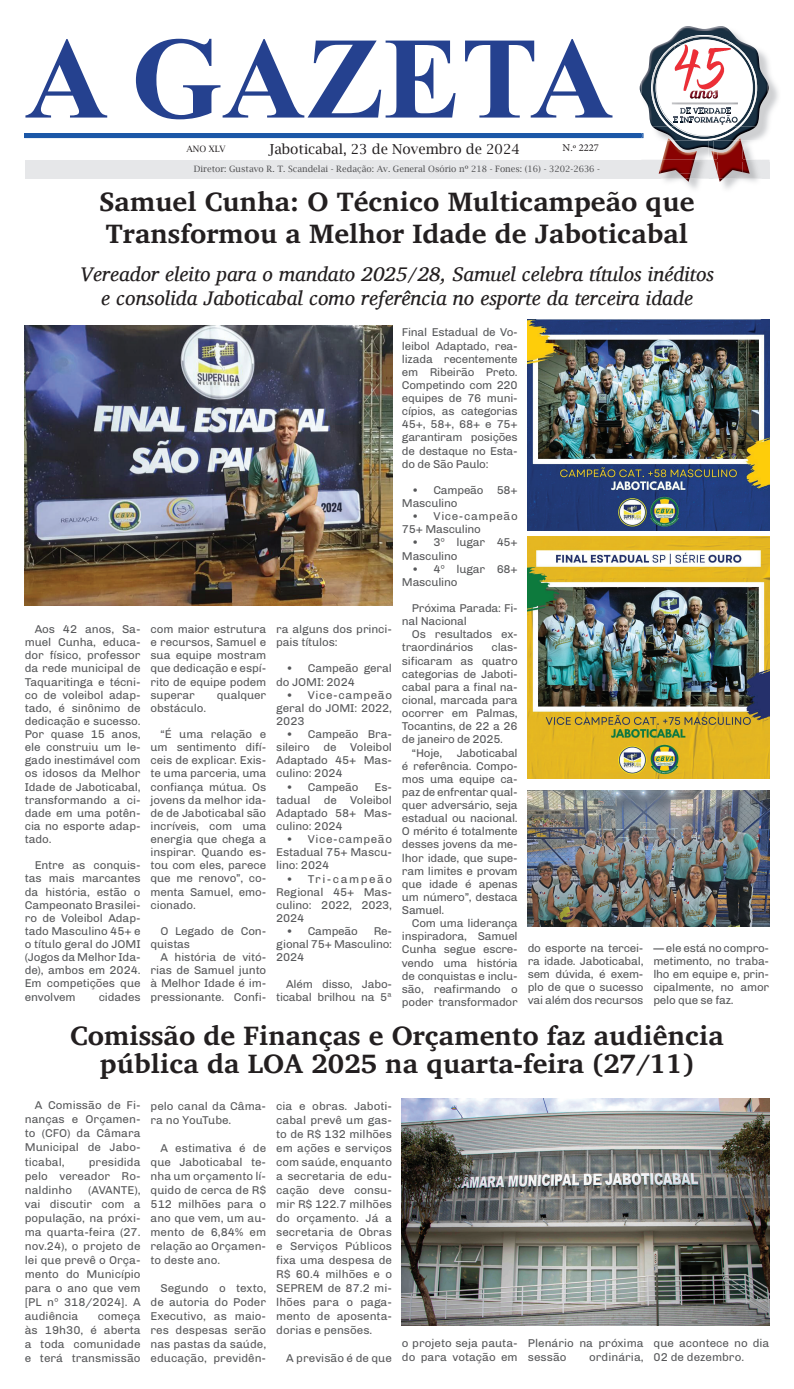
<style>
.page{position:relative;width:794px;height:1389px;background:#fff}
.page>*{position:absolute;margin:0;border:0;box-sizing:border-box;transform-origin:0 0}
.t1{font:700 27.21px/32.4px "Charis SIL";color:#231f20}
.t2{font:italic 20.21px/24.5px "Charis SIL";color:#231f20;text-align:center}
.t3{font:13.83px "Lucida Bright";color:#231f20}
.t4{font:11.38px/13.1px "Chivo";letter-spacing:-.01em;color:#57585a;text-align:justify}
.t5{font:11.38px/13.1px "Chivo";letter-spacing:.015em;color:#57585a}
.t6{font:10.5px "Minion Pro";color:#231f20}
.t7{font:8.75px "Lucida Bright";color:#505052}
.t8{font:8.75px "Lucida Bright";color:#231f20}
</style>
<div class="page">
<div style="left:25px;top:160px;width:744px;height:18px;background:#e6e7e9"></div>
<svg style="left:25px;top:39px;width:587px;height:80px"></svg>
<img style="left:641px;top:30px;width:138px;height:132px">
<div style="left:24px;top:133px;width:619px;height:5px;background:#1b57a7"></div>
<img style="left:641px;top:30px;width:37px;height:1px">
<img style="left:641px;top:160px;width:128px;height:2px">
<img style="left:682px;top:26px;width:44px;height:2px">
<img style="left:678px;top:28px;width:52px;height:3px">
<img style="left:652px;top:83px;width:116px;height:66px">
<svg style="left:639px;top:83px;width:2px;height:11px"></svg>
<img style="left:641px;top:31px;width:126px;height:95px">
<img style="left:651px;top:35px;width:63px;height:63px">
<img style="left:667px;top:126px;width:73px;height:14px">
<img style="left:652px;top:36px;width:104px;height:90px">
<img style="left:655px;top:39px;width:42px;height:56px">
<svg style="left:752px;top:78px;width:5px;height:20px"></svg>
<img style="left:674px;top:126px;width:60px;height:10px">
<img style="left:656px;top:40px;width:96px;height:86px">
<img style="left:697px;top:142px;width:11px;height:8px">
<svg style="left:694px;top:136px;width:20px;height:6px"></svg>
<img style="left:661px;top:141px;width:1px;height:19px">
<svg style="left:658px;top:160px;width:3px;height:14px"></svg>
<img style="left:661px;top:160px;width:18px;height:14px">
<img style="left:662px;top:141px;width:35px;height:19px">
<img style="left:722px;top:141px;width:39px;height:48px">
<img style="left:713px;top:141px;width:4px;height:9px">
<svg style="left:742px;top:148px;width:7px;height:26px"></svg>
<svg style="left:679px;top:151px;width:44px;height:31px"></svg>
<img style="left:717px;top:141px;width:25px;height:37px">
<div style="left:656px;top:39px;width:96px;height:97px;background:#fff;border-radius:50%"></div>
<img style="left:690px;top:91px;width:28px;height:8px">
<svg style="left:673px;top:108px;width:64px;height:17px"></svg>
<img style="left:674px;top:44px;width:57px;height:47px">
<svg style="left:692px;top:90px;width:26px;height:1px"></svg>
<img style="left:527px;top:536px;width:242px;height:242px">
<img style="left:25px;top:326px;width:367px;height:280px">
<img style="left:527px;top:319px;width:242px;height:211px">
<img style="left:528px;top:791px;width:241px;height:136px">
<img style="left:402px;top:1099px;width:367px;height:227px">
<p class="t8" style="left:186px;top:144px;width:41px">ANO XLV</p>
<p class="t3" style="left:268px;top:141px;width:253px">Jaboticabal, 23 de Novembro de 2024</p>
<p class="t6" style="left:562px;top:140px;width:38px">N.º 2227</p>
<p class="t7" style="left:194px;top:164px;width:408px">Diretor: Gustavo R. T. Scandelai - Redação: Av. General Osório nº 218 - Fones: (16) - 3202-2636 -</p>
<h1 class="t1" style="left:100px;top:185px;width:596px">Samuel Cunha: O Técnico Multicampeão que<br>Transformou a Melhor Idade de Jaboticabal</h1>
<h2 class="t2" style="left:80px;top:262px;width:636px">Vereador eleito para o mandato 2025/28, Samuel celebra títulos inéditos e consolida Jaboticabal como referência no esporte da terceira idade</h2>
<p class="t4" style="left:402px;top:325px;width:117px">Final Estadual de Vo&shy;leibol Adaptado, rea&shy;lizada recentemente em Ribeirão Preto.<br>Competindo com 220 equipes de 76 muni&shy;cípios, as categorias 45+, 58+, 68+ e 75+ garantiram posições de destaque no Esta&shy;do de São Paulo:</p>
<p class="t4" style="left:402px;top:483px;width:117px;text-indent:10px">• Campeão 58+<br>Masculino</p>
<p class="t5" style="left:402px;top:509px;width:117px;text-indent:10px">• Vice-campeão<br>75+ Masculino</p>
<p class="t4" style="left:402px;top:535px;width:117px;text-indent:10px">• 3º lugar 45+<br>Masculino</p>
<p class="t4" style="left:402px;top:562px;width:117px;text-indent:10px">• 4º lugar 68+<br>Masculino</p>
<p class="t4" style="left:402px;top:601px;width:117px;text-indent:10px">Próxima Parada: Fi&shy;nal Nacional</p>
<p class="t4" style="left:402px;top:627px;width:117px;text-indent:10px">Os resultados ex&shy;traordinários</p>
<p class="t4" style="left:150px;top:622px;width:117px">com maior estrutura e recursos, Samuel e sua equipe mostram que dedicação e espí&shy;rito de equipe podem superar</p>
<p class="t4" style="left:276px;top:622px;width:117px">ra alguns dos princi&shy;pais títulos:</p>
<p class="t4" style="left:276px;top:661px;width:117px;text-indent:10px">• Campeão geral do JOMI: 2024</p>
<p class="t4" style="left:276px;top:688px;width:117px;text-indent:10px">• Vice-campeão geral do JOMI: 2022, 2023</p>
<p class="t4" style="left:276px;top:727px;width:117px;text-indent:10px">• Campeão Bra&shy;sileiro de Voleibol Adaptado 45+ Mas&shy;culino: 2024</p>
<p class="t4" style="left:286px;top:779px;width:74px">• Campeão</p>
<p class="t4" style="left:25px;top:622px;width:117px;text-indent:10px">Aos 42 anos, Sa&shy;muel Cunha, educa&shy;dor físico, professor da rede municipal de Taquaritinga e técni&shy;co de voleibol adap&shy;tado, é sinônimo de dedicação e sucesso.<br>Por quase 15 anos, ele construiu um le&shy;gado inestimável com os idosos da Melhor Idade de Jaboticabal, transformando a ci&shy;dade em uma potên&shy;cia no esporte adap&shy;tado.</p>
<p class="t4" style="left:25px;top:858px;width:117px;text-indent:10px">Entre as conquis&shy;tas mais marcantes da história, estão o Campeonato Brasilei&shy;ro de Voleibol Adap&shy;tado Masculino 45+ e o título geral do JOMI (Jogos da Melhor Ida&shy;de), ambos em 2024.<br>Em competições que envolvem</p>
<p class="t4" style="left:491px;top:640px;width:28px">clas-</p>
<p class="t4" style="left:402px;top:653px;width:117px">sificaram as quatro</p>
<p class="t4" style="left:402px;top:667px;width:117px">categorias de Jaboti-</p>
<p class="t4" style="left:402px;top:680px;width:117px">cabal para a final na-</p>
<p class="t4" style="left:402px;top:693px;width:117px">cional, marcada para</p>
<p class="t4" style="left:402px;top:706px;width:117px">ocorrer em Palmas,</p>
<p class="t4" style="left:402px;top:719px;width:117px">Tocantins, de 22 a 26</p>
<p class="t4" style="left:402px;top:732px;width:103px">de janeiro de 2025.</p>
<p class="t4" style="left:412px;top:745px;width:32px">“Hoje,</p>
<p class="t4" style="left:217px;top:688px;width:51px">qualquer</p>
<p class="t4" style="left:150px;top:701px;width:57px">obstáculo.</p>
<p class="t4" style="left:150px;top:727px;width:117px;text-indent:10px">“É uma relação e um sentimento difí&shy;ceis de explicar. Exis&shy;te uma parceria, uma confiança mútua. Os jovens da melhor ida&shy;de de Jaboticabal são incríveis, com uma energia que chega a inspirar. Quando es&shy;tou com eles, parece que me renovo”, co&shy;menta Samuel, emo&shy;cionado.</p>
<p class="t4" style="left:150px;top:924px;width:117px;text-indent:10px">O Legado de Con&shy;quistas</p>
<p class="t4" style="left:150px;top:950px;width:117px;text-indent:10px">A história de vitó&shy;rias de Samuel junto à Melhor Idade é im&shy;pressionante. Confi-</p>
<p class="t4" style="left:402px;top:745px;width:117px;text-indent:55px">Jaboticabal é referência. Compo&shy;mos uma equipe ca&shy;paz de enfrentar qual&shy;quer adversário, seja estadual ou nacional.<br>O mérito é totalmente desses jovens da me&shy;lhor idade, que supe&shy;ram limites e provam que idade é apenas um número”, destaca Samuel.</p>
<p class="t4" style="left:402px;top:916px;width:117px;text-indent:10px">Com uma liderança inspiradora, Samuel Cunha segue escre&shy;vendo uma história de conquistas e inclu&shy;são, reafirmando o poder transformador</p>
<p class="t4" style="left:276px;top:779px;width:117px;text-indent:98px">Es&shy;tadual de Voleibol Adaptado 58+ Mas&shy;culino: 2024</p>
<p class="t4" style="left:276px;top:832px;width:117px;text-indent:10px">• Vice-campeão Estadual 75+ Mascu&shy;lino: 2024</p>
<p class="t4" style="left:276px;top:871px;width:117px;text-indent:10px">• Tri-campeão Regional 45+ Mas&shy;culino: 2022, 2023, 2024</p>
<p class="t4" style="left:286px;top:924px;width:73px">• Campeão</p>
<p class="t4" style="left:276px;top:924px;width:117px;text-indent:97px">Re&shy;gional 75+ Masculino:<br>2024</p>
<p class="t4" style="left:276px;top:976px;width:117px;text-align:right">Além disso, Jabo&shy;ticabal brilhou na 5ª</p>
<p class="t4" style="left:527px;top:940px;width:117px">do esporte na tercei&shy;ra idade. Jaboticabal, sem dúvida, é exem&shy;plo de que o sucesso vai além dos recursos</p>
<p class="t4" style="left:653px;top:941px;width:117px">— ele está no compro&shy;metimento, no traba&shy;lho em equipe e, prin&shy;cipalmente, no amor pelo que se faz.</p>
<h1 class="t1" style="left:70px;top:1021px;width:655px;line-height:28.9px;text-align:center">Comissão de Finanças e Orçamento faz audiência pública da LOA 2025 na quarta-feira (27/11)</h1>
<p class="t4" style="left:25px;top:1098px;width:117px;line-height:14px;text-indent:10px">A Comissão de Fi&shy;nanças e Orçamen&shy;to (CFO) da Câmara Municipal de Jabo&shy;ticabal,</p>
<p class="t4" style="left:99px;top:989px;width:43px">cidades</p>
<p class="t4" style="left:150px;top:1098px;width:117px;line-height:14px">pelo canal da Câma&shy;ra no YouTube.</p>
<p class="t4" style="left:150px;top:1140px;width:117px;line-height:14px;text-indent:10px">A estimativa é de que Jaboticabal te&shy;nha um orçamento lí&shy;quido de cerca de R$ 512 milhões para o ano que vem, um au&shy;mento de 6,84% em relação ao Orçamen&shy;to deste ano.</p>
<p class="t4" style="left:150px;top:1280px;width:117px;line-height:14px;text-indent:10px">Segundo o texto, de autoria do Poder Executivo, as maio&shy;res despesas serão nas pastas da saúde, educação, previdên-</p>
<p class="t4" style="left:276px;top:1098px;width:117px;line-height:14px">cia e obras. Jaboti&shy;cabal prevê um gas&shy;to de R$ 132 milhões em ações e serviços com saúde, enquanto a secretaria de edu&shy;cação deve consu&shy;mir R$ 122.7 milhões do orçamento. Já a secretaria de Obras e Serviços Públicos fixa uma despesa de R$ 60.4 milhões e o SEPREM de 87.2 mi&shy;lhões para o paga&shy;mento de aposenta&shy;dorias e pensões.</p>
<p class="t4" style="left:286px;top:1350px;width:107px">A previsão é de que</p>
<p class="t4" style="left:25px;top:1154px;width:117px;line-height:14px;text-indent:64px">presidida pelo vereador Ro&shy;naldinho</p>
<p class="t4" style="left:25px;top:1182px;width:117px;line-height:14px;text-indent:63px">(AVANTE), vai discutir com a população, na próxi&shy;ma quarta-feira (27. nov.24), o projeto de lei que prevê o Orça&shy;mento do Município para o ano que vem [PL nº 318/2024]. A audiência</p>
<p class="t4" style="left:25px;top:1308px;width:117px;line-height:14px;text-indent:73px">começa às 19h30, é aberta a toda comunidade e terá transmissão</p>
<p class="t4" style="left:402px;top:1335px;width:117px;line-height:14px">o projeto seja pauta&shy;do para votação em</p>
<p class="t4" style="left:528px;top:1335px;width:117px;line-height:14px">Plenário na próxima sessão</p>
<p class="t4" style="left:653px;top:1335px;width:117px;line-height:14px">que acontece no dia<br>02 de dezembro.</p>
<p class="t4" style="left:589px;top:1350px;width:56px">ordinária,</p>
</div>
